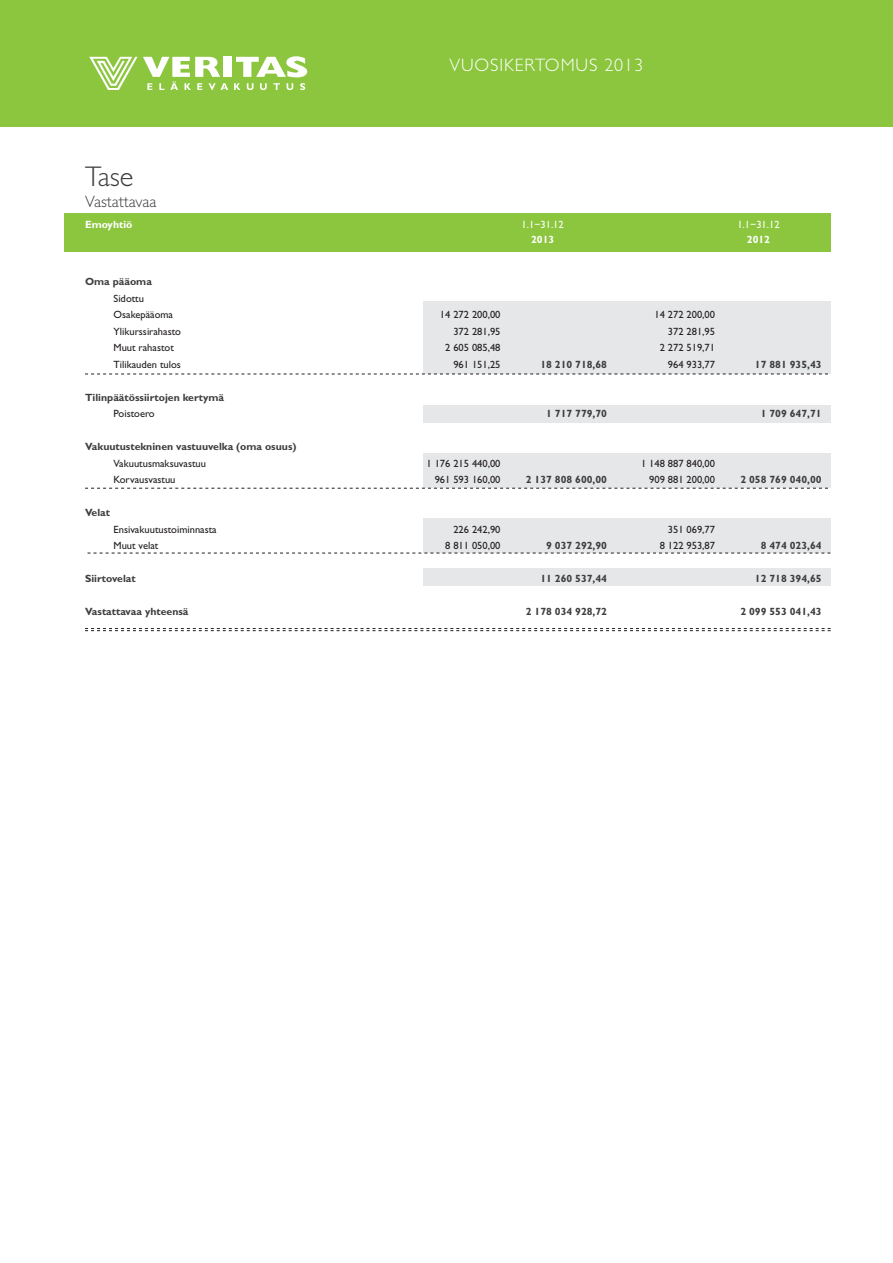
<style>
.page{position:relative;width:893px;height:1263px;background:#fff}
.page>*{position:absolute;margin:0;border:0;box-sizing:border-box;transform-origin:0 0}
.B_tilinpäätös_-_pääo{font:300 28.5px "Gill Sans";color:#3e3e3f}
.t1{font:300 18px "Gill Sans";letter-spacing:.05em;color:#fff}
.B_tilinpäätös_-_pääo-2{font:300 16.5px "Gill Sans";color:#3e3e3f}
.B_tilinpäätös_-_4_sa{font:700 10.5px/16.5px "Gill Sans";color:#3e3e3f}
.B_tilinpäätös_-_4_sa-2{font:10.5px "Gill Sans";color:#231f20}
.t2{font:10.5px "Gill Sans";color:#fff}
.t3{font:700 10.5px "Gill Sans";color:#fff}
.s1{font-weight:400;color:#231f20}
</style>
<div class="page">
<div style="left:64px;top:213px;width:767px;height:38px;background:#8cc63f"></div>
<div style="left:0;top:0;width:893px;height:127px;background:#8cc63f"></div>
<div style="left:224px;top:57px;width:8px;height:20px;background:#fff"></div>
<svg style="left:236px;top:56px;width:71px;height:21px"></svg>
<svg style="left:89px;top:57px;width:139px;height:33px"></svg>
<svg style="left:234px;top:83px;width:6px;height:7px"></svg>
<svg style="left:247px;top:83px;width:6px;height:7px"></svg>
<svg style="left:260px;top:83px;width:7px;height:7px"></svg>
<svg style="left:273px;top:83px;width:7px;height:7px"></svg>
<svg style="left:287px;top:83px;width:6px;height:7px"></svg>
<svg style="left:300px;top:83px;width:5px;height:7px"></svg>
<div style="left:423px;top:301px;width:408px;height:72px;background:#e6e7e9"></div>
<div style="left:423px;top:405px;width:408px;height:17px;background:#e6e7e9"></div>
<div style="left:423px;top:454px;width:408px;height:34px;background:#e6e7e9"></div>
<div style="left:423px;top:519px;width:408px;height:34px;background:#e6e7e9"></div>
<div style="left:423px;top:569px;width:408px;height:17px;background:#e6e7e9"></div>
<svg style="left:85px;top:374px;width:743px;height:1px"></svg>
<svg style="left:85px;top:488px;width:743px;height:1px"></svg>
<svg style="left:88px;top:553px;width:743px;height:1px"></svg>
<svg style="left:85px;top:628px;width:746px;height:3px"></svg>
<p class="B_tilinpäätös_-_pääo" style="left:85px;top:160px;width:50px">Tase</p>
<p class="B_tilinpäätös_-_pääo-2" style="left:85px;top:192px;width:73px">Vastattavaa</p>
<p class="t3" style="left:85px;top:218px;width:49px">Emoyhtiö</p>
<h2 class="t1" style="left:449px;top:54px;width:195px">VUOSIKERTOMUS 2013</h2>
<p class="t2" style="left:522px;top:218px;width:44px">1.1−31.12</p>
<p class="t3" style="left:531px;top:233px;width:25px">2013</p>
<p class="t2" style="left:737px;top:218px;width:44px">1.1−31.12</p>
<p class="t3" style="left:747px;top:233px;width:25px">2012</p>
<p class="B_tilinpäätös_-_4_sa" style="left:85px;top:273px;width:68px">Oma pääoma</p>
<p class="B_tilinpäätös_-_4_sa-2" style="left:114px;top:292px;width:32px">Sidottu</p>
<p class="B_tilinpäätös_-_4_sa-2" style="left:114px;top:308px;width:61px">Osakepääoma</p>
<p class="B_tilinpäätös_-_4_sa-2" style="left:440px;top:308px;width:62px">14 272 200,00</p>
<p class="B_tilinpäätös_-_4_sa-2" style="left:654px;top:308px;width:62px">14 272 200,00</p>
<p class="B_tilinpäätös_-_4_sa-2" style="left:114px;top:325px;width:69px">Ylikurssirahasto</p>
<p class="B_tilinpäätös_-_4_sa-2" style="left:453px;top:325px;width:49px">372 281,95</p>
<p class="B_tilinpäätös_-_4_sa-2" style="left:668px;top:325px;width:49px">372 281,95</p>
<p class="B_tilinpäätös_-_4_sa-2" style="left:114px;top:341px;width:62px">Muut rahastot</p>
<p class="B_tilinpäätös_-_4_sa-2" style="left:445px;top:341px;width:57px">2 605 085,48</p>
<p class="B_tilinpäätös_-_4_sa-2" style="left:660px;top:341px;width:57px">2 272 519,71</p>
<p class="B_tilinpäätös_-_4_sa-2" style="left:114px;top:358px;width:69px">Tilikauden tulos</p>
<p class="B_tilinpäätös_-_4_sa-2" style="left:453px;top:358px;width:49px">961 151,25</p>
<p class="B_tilinpäätös_-_4_sa" style="left:540px;top:356px;width:68px">18 210 718,68</p>
<p class="B_tilinpäätös_-_4_sa-2" style="left:668px;top:358px;width:49px">964 933,77</p>
<p class="B_tilinpäätös_-_4_sa" style="left:755px;top:356px;width:68px">17 881 935,43</p>
<p class="B_tilinpäätös_-_4_sa" style="left:114px;top:389px;width:112px;text-indent:-28px">Tilinpäätössiirtojen kertymä<br><span class="s1">Poistoero</span></p>
<p class="B_tilinpäätös_-_4_sa" style="left:546px;top:405px;width:62px">1 717 779,70</p>
<p class="B_tilinpäätös_-_4_sa" style="left:761px;top:405px;width:62px">1 709 647,71</p>
<p class="B_tilinpäätös_-_4_sa" style="left:114px;top:438px;width:185px;text-indent:-28px">Vakuutustekninen vastuuvelka (oma osuus)<br><span class="s1">Vakuutusmaksuvastuu</span></p>
<p class="B_tilinpäätös_-_4_sa-2" style="left:426px;top:457px;width:76px">1 176 215 440,00</p>
<p class="B_tilinpäätös_-_4_sa-2" style="left:641px;top:457px;width:76px">1 148 887 840,00</p>
<p class="B_tilinpäätös_-_4_sa-2" style="left:114px;top:473px;width:64px">Korvausvastuu</p>
<p class="B_tilinpäätös_-_4_sa-2" style="left:435px;top:473px;width:67px">961 593 160,00</p>
<p class="B_tilinpäätös_-_4_sa" style="left:526px;top:471px;width:83px">2 137 808 600,00</p>
<p class="B_tilinpäätös_-_4_sa-2" style="left:649px;top:473px;width:67px">909 881 200,00</p>
<p class="B_tilinpäätös_-_4_sa" style="left:740px;top:471px;width:83px">2 058 769 040,00</p>
<p class="B_tilinpäätös_-_4_sa" style="left:85px;top:504px;width:26px">Velat</p>
<p class="B_tilinpäätös_-_4_sa-2" style="left:114px;top:523px;width:105px">Ensivakuutustoiminnasta</p>
<p class="B_tilinpäätös_-_4_sa-2" style="left:453px;top:523px;width:49px">226 242,90</p>
<p class="B_tilinpäätös_-_4_sa-2" style="left:668px;top:523px;width:49px">351 069,77</p>
<p class="B_tilinpäätös_-_4_sa-2" style="left:114px;top:539px;width:46px">Muut velat</p>
<p class="B_tilinpäätös_-_4_sa-2" style="left:445px;top:539px;width:57px">8 811 050,00</p>
<p class="B_tilinpäätös_-_4_sa" style="left:546px;top:537px;width:62px">9 037 292,90</p>
<p class="B_tilinpäätös_-_4_sa-2" style="left:660px;top:539px;width:57px">8 122 953,87</p>
<p class="B_tilinpäätös_-_4_sa" style="left:761px;top:537px;width:62px">8 474 023,64</p>
<p class="B_tilinpäätös_-_4_sa" style="left:85px;top:570px;width:52px">Siirtovelat</p>
<p class="B_tilinpäätös_-_4_sa" style="left:540px;top:570px;width:68px">11 260 537,44</p>
<p class="B_tilinpäätös_-_4_sa" style="left:755px;top:570px;width:68px">12 718 394,65</p>
<p class="B_tilinpäätös_-_4_sa" style="left:85px;top:603px;width:105px">Vastattavaa yhteensä</p>
<p class="B_tilinpäätös_-_4_sa" style="left:526px;top:603px;width:83px">2 178 034 928,72</p>
<p class="B_tilinpäätös_-_4_sa" style="left:740px;top:603px;width:83px">2 099 553 041,43</p>
</div>
